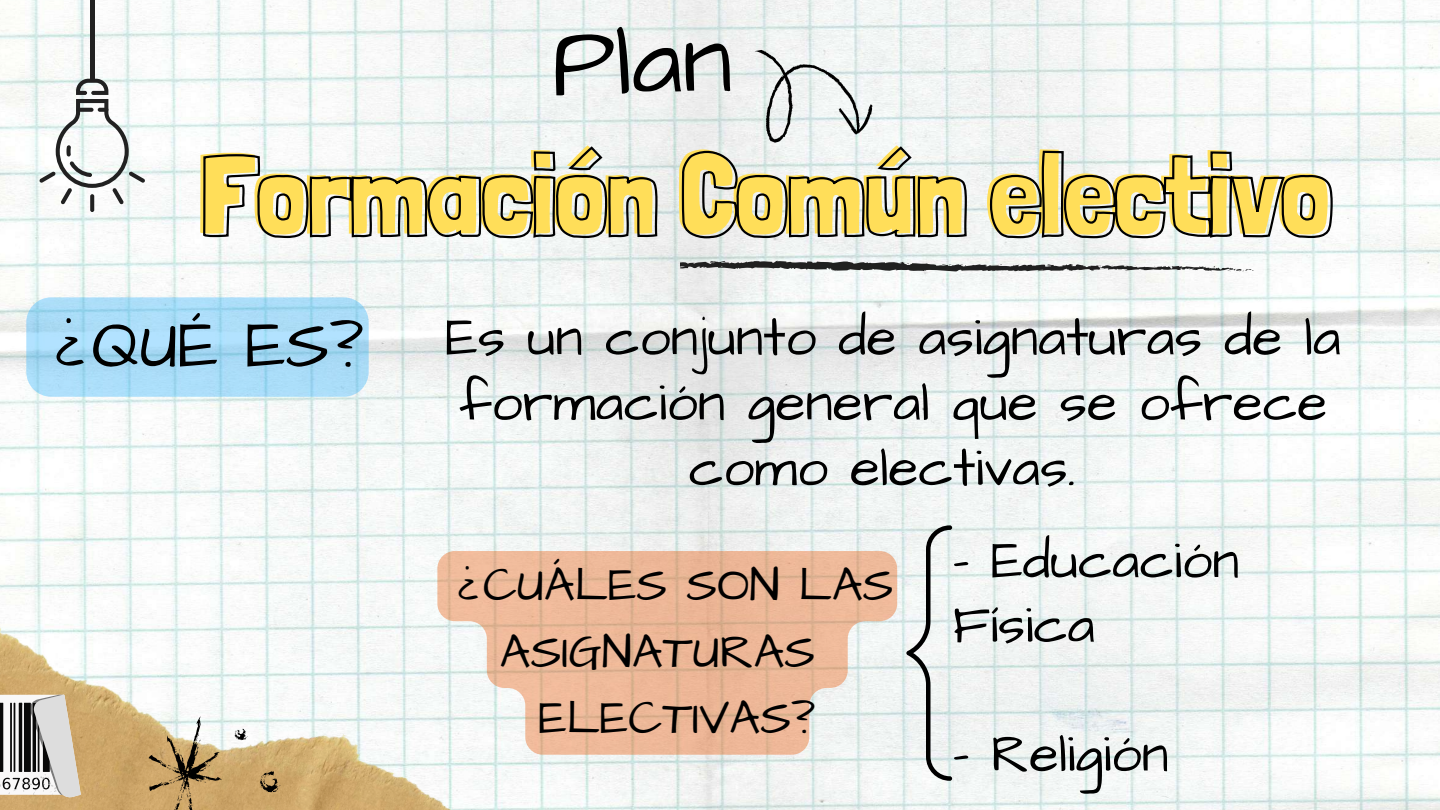
<style>
.page{position:relative;width:1440px;height:810px;background:#fff}
.page>*{position:absolute;margin:0;border:0;box-sizing:border-box;transform-origin:0 0}
.t1{font:900 113.8px "Londrina Solid";color:#ffde59}
.t2{font:100px "Architects Daughter";color:#000}
.t3{font:55px "Architects Daughter";color:#000}
.t4{font:54px/64.5px "Architects Daughter";color:#000}
.t5{font:48px "Architects Daughter";color:#000}
.s1{font-size:68px}
</style>
<div class="page">
<img style="left:0;top:0;width:1440px;height:810px">
<img style="left:0;top:573px;width:523px;height:237px">
<svg style="left:0;top:695px;width:81px;height:103px"></svg>
<svg style="left:202px;top:145px;width:1132px;height:94px"></svg>
<svg style="left:680px;top:248px;width:586px;height:37px"></svg>
<svg style="left:149px;top:716px;width:132px;height:94px"></svg>
<svg style="left:737px;top:31px;width:141px;height:123px"></svg>
<svg style="left:90px;top:194px;width:4px;height:18px"></svg>
<svg style="left:39px;top:79px;width:106px;height:125px"></svg>
<hr style="left:90px;top:0;width:4px;height:81px;background:#212121">
<svg style="left:906px;top:525px;width:46px;height:256px"></svg>
<svg style="left:26px;top:297px;width:343px;height:100px;background:#aadbf6"></svg>
<svg style="left:437px;top:551px;width:460px;height:204px;fill:#eeba9a"></svg>
<h2 class="t2" style="left:549px;top:-3px;width:182px;rotate:-2deg">Plan</h2>
<h1 class="t1" style="left:197px;top:125px;width:1133px">Formación Común electivo</h1>
<p class="t3" style="left:58px;top:300px;width:1284px"><span class="s1">¿QUÉ ES?</span> Es un conjunto de asignaturas de la</p>
<p class="t3" style="left:459px;top:366px;width:870px">formación general que se ofrece</p>
<p class="t3" style="left:689px;top:431px;width:388px">como electivas.</p>
<p class="t5" style="left:460px;top:553px;width:435px">¿CUÁLES SON LAS</p>
<p class="t5" style="left:500px;top:619px;width:317px">ASIGNATURAS</p>
<p class="t5" style="left:538px;top:686px;width:279px">ELECTIVAS?</p>
<p class="t4" style="left:953px;top:530px;width:288px">- Educación<br>Física</p>
<p class="t4" style="left:953px;top:723px;width:218px">- Religión</p>
</div>
